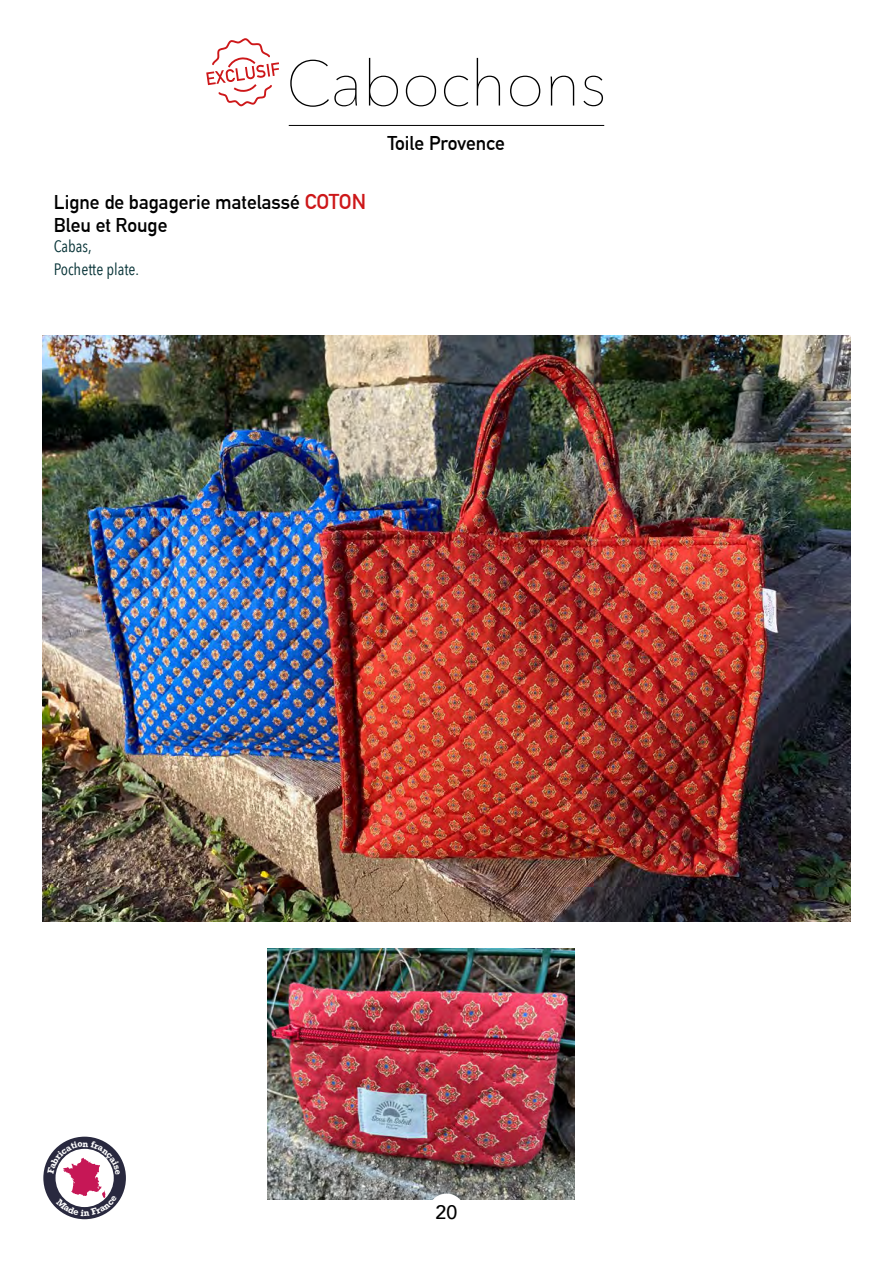
<style>
.page{position:relative;width:893px;height:1263px;background:#fff}
.page>*{position:absolute;margin:0;border:0;box-sizing:border-box;transform-origin:0 0}
.t1{font:200 63px "Avenir Next";color:#000}
.t2{font:700 19.5px/23.4px "DIN Alternate";color:#000}
.t3{font:500 19.5px "Avenir";color:#000}
.t4{font:16.5px/23.4px "Avenir Next Condensed";color:#073337}
.s1{font-size:21px;color:#cd1719}
</style>
<div class="page">
<hr style="left:289px;top:125px;width:315px;height:1px;background:#000">
<img style="left:43px;top:336px;width:807px;height:585px">
<svg style="left:206px;top:38px;width:73px;height:69px"></svg>
<img style="left:268px;top:948px;width:306px;height:252px">
<div style="left:428px;top:1193px;width:37px;height:37px;background:#fff;border-radius:50%"></div>
<svg style="left:43px;top:1137px;width:83px;height:82px"></svg>
<h1 class="t1" style="left:286px;top:30px;width:322px">Cabochons</h1>
<p class="t2" style="left:387px;top:130px;width:119px">Toile Provence</p>
<p class="t2" style="left:54px;top:189px;width:314px">Ligne de bagagerie matelassé <span class="s1">COTON<br></span>Bleu et Rouge</p>
<p class="t4" style="left:54px;top:234px;width:87px">Cabas,<br>Pochette plate.</p>
<p class="t3" style="left:436px;top:1196px;width:23px">20</p>
</div>
